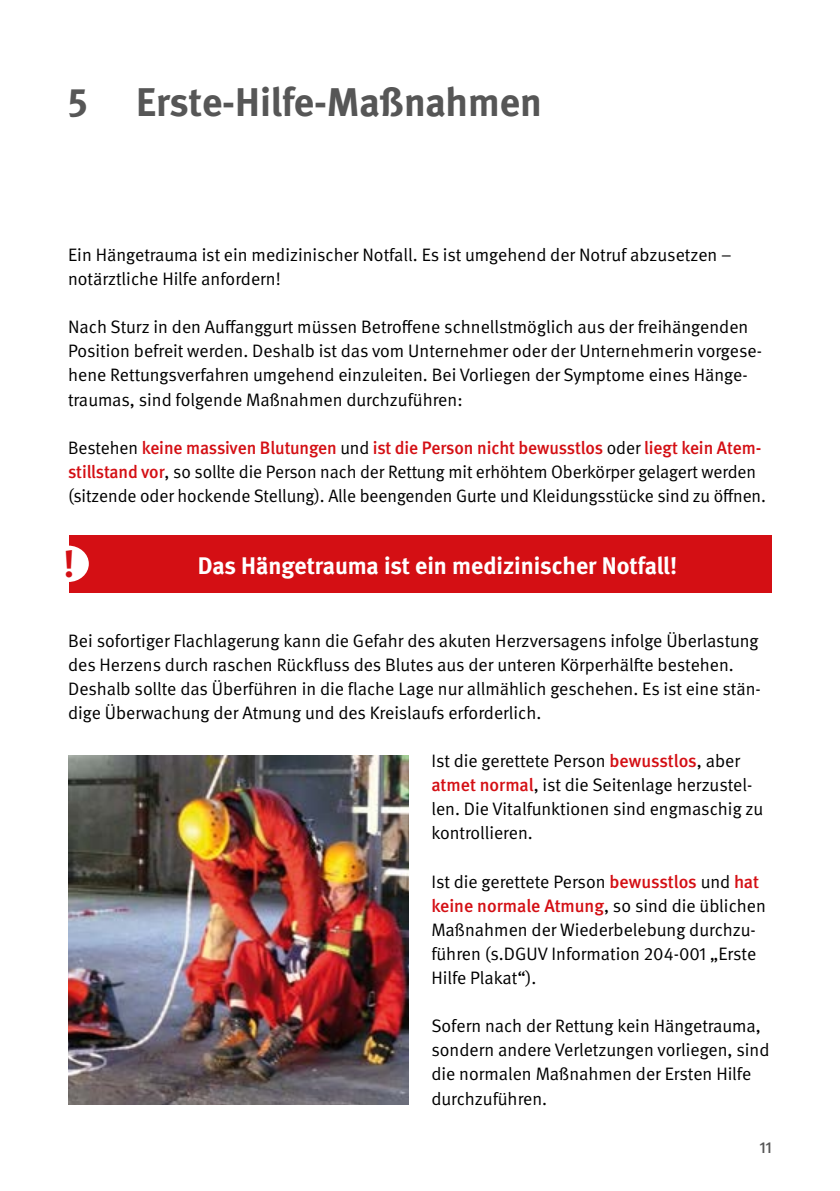
<style>
.page{position:relative;width:840px;height:1191px;background:#fff}
.page>*{position:absolute;margin:0;border:0;box-sizing:border-box;transform-origin:0 0}
.t1{font:700 40px "DGUV Meta";letter-spacing:-.005em;color:#565656}
.t2{font:700 38px "DGUV Meta";color:#d40f14}
.Fließtext{font:700 24px "DGUV Meta";color:#fff}
.Fließtext-2{font:18px/24px "DGUV Meta";color:#000}
.t3{font:500 16px "DGUV Meta";color:#565656}
.s1{font-weight:500;color:#d40f14}
</style>
<div class="page">
<div style="left:69px;top:536px;width:702px;height:57px;background:#d40f14"></div>
<div style="left:48px;top:545px;width:41px;height:37px;background:#fff;border-radius:50%"></div>
<img style="left:68px;top:755px;width:340px;height:349px">
<h1 class="t1" style="left:68px;top:79px;width:475px">5 Erste-Hilfe-Maßnahmen</h1>
<p class="Fließtext-2" style="left:68px;top:243px;width:665px">Ein Hängetrauma ist ein medizinischer Notfall. Es ist umgehend der Notruf abzusetzen – notärztliche Hilfe anfordern!</p>
<p class="Fließtext-2" style="left:68px;top:315px;width:695px">Nach Sturz in den Auffanggurt müssen Betroffene schnellstmöglich aus der freihängenden Position befreit werden. Deshalb ist das vom Unternehmer oder der Unternehmerin vorgese&shy;hene Rettungsverfahren umgehend einzuleiten. Bei Vorliegen der Symptome eines Hänge&shy;traumas, sind folgende Maßnahmen durchzuführen:</p>
<p class="Fließtext-2" style="left:68px;top:436px;width:699px">Bestehen <span class="s1">keine massiven Blutungen</span> und <span class="s1">ist die Person nicht bewusstlos</span> oder <span class="s1">liegt kein Atem&shy;stillstand vor</span>, so sollte die Person nach der Rettung mit erhöhtem Oberkörper gelagert werden (sitzende oder hockende Stellung). Alle beengenden Gurte und Kleidungsstücke sind zu öffnen.</p>
<p class="t2" style="left:64px;top:541px;width:13px">!</p>
<p class="Fließtext" style="left:198px;top:551px;width:480px">Das Hängetrauma ist ein medizinischer Notfall!</p>
<p class="Fließtext-2" style="left:68px;top:629px;width:693px">Bei sofortiger Flachlagerung kann die Gefahr des akuten Herzversagens infolge Überlastung des Herzens durch raschen Rückfluss des Blutes aus der unteren Körperhälfte bestehen.<br>Deshalb sollte das Überführen in die flache Lage nur allmählich geschehen. Es ist eine stän&shy;dige Überwachung der Atmung und des Kreislaufs erforderlich.</p>
<p class="Fließtext-2" style="left:431px;top:749px;width:333px">Ist die gerettete Person <span class="s1">bewusstlos</span>, aber <span class="s1">atmet normal</span>, ist die Seitenlage herzustel&shy;len. Die Vitalfunktionen sind engmaschig zu kontrollieren.</p>
<p class="Fließtext-2" style="left:431px;top:869px;width:336px">Ist die gerettete Person <span class="s1">bewusstlos</span> und <span class="s1">hat keine normale Atmung</span>, so sind die üblichen Maßnahmen der Wiederbelebung durchzu&shy;führen (s.DGUV Information 204-001 „Erste Hilfe Plakat“).</p>
<p class="Fließtext-2" style="left:431px;top:1014px;width:339px">Sofern nach der Rettung kein Hängetrauma, sondern andere Verletzungen vorliegen, sind die normalen Maßnahmen der Ersten Hilfe durchzuführen.</p>
<p class="t3" style="left:759px;top:1137px;width:14px">11</p>
</div>
